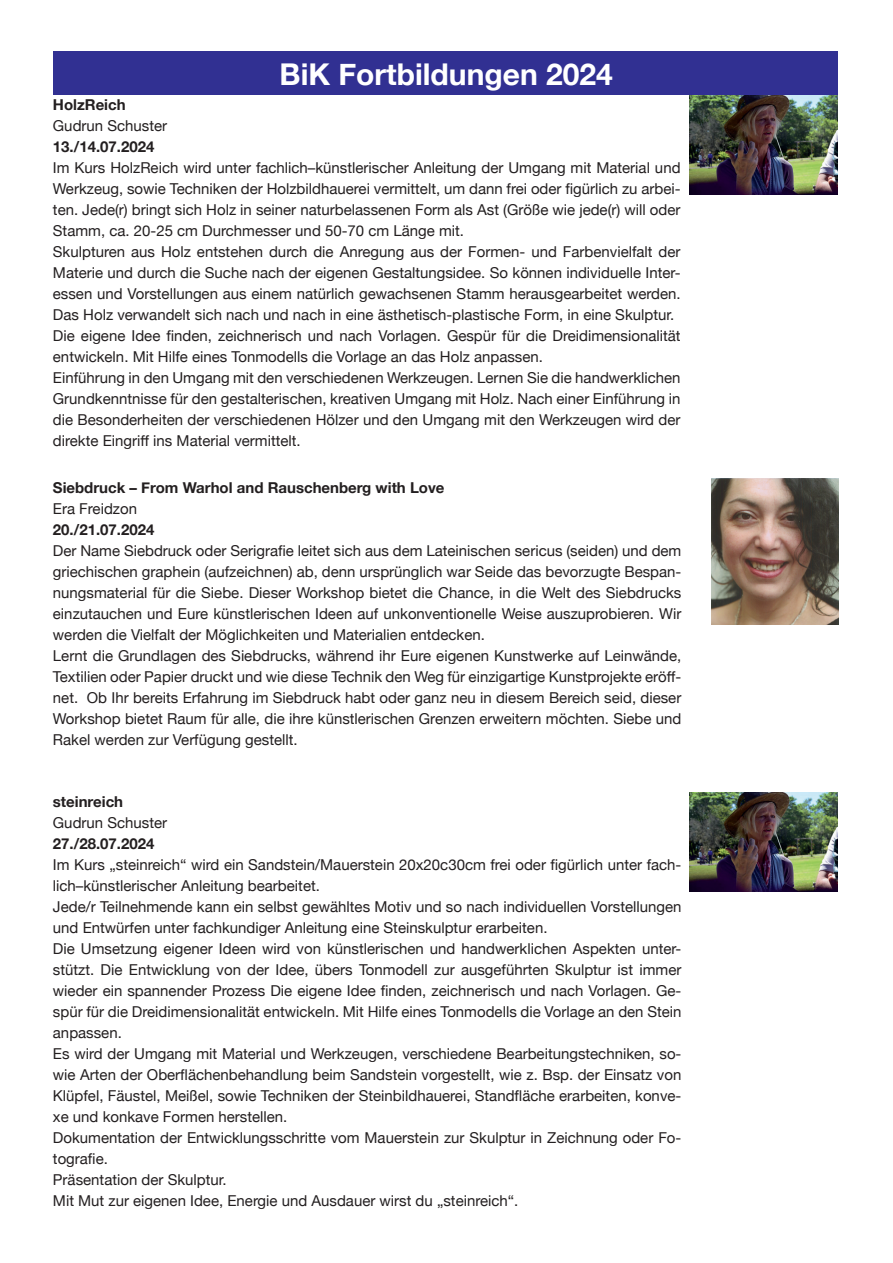
<style>
.page{position:relative;width:893px;height:1263px;background:#fff}
.page>*{position:absolute;margin:0;border:0;box-sizing:border-box;transform-origin:0 0}
.t1{font:700 30px "Helvetica Neue";color:#fff}
.t2{font:15px/21px "Helvetica Neue";color:#231f20}
.t3{font:700 15px "Helvetica Neue";color:#231f20}
</style>
<div class="page">
<img style="left:711px;top:478px;width:128px;height:147px">
<img style="left:689px;top:95px;width:149px;height:100px">
<div style="left:53px;top:51px;width:785px;height:44px;background:#313092"></div>
<img style="left:689px;top:792px;width:149px;height:100px">
<h1 class="t1" style="left:280px;top:51px;width:335px">BiK Fortbildungen 2024</h1>
<p class="t3" style="left:53px;top:93px;width:74px">HolzReich</p>
<p class="t2" style="left:53px;top:116px;width:116px">Gudrun Schuster</p>
<p class="t3" style="left:53px;top:135px;width:103px">13./14.07.2024</p>
<p class="t2" style="left:53px;top:158px;width:629px">Im Kurs HolzReich wird unter fachlich–künstlerischer Anleitung der Umgang mit Material und Werkzeug, sowie Techniken der Holzbildhauerei vermittelt, um dann frei oder figürlich zu arbei&shy;ten. Jede(r) bringt sich Holz in seiner naturbelassenen Form als Ast (Größe wie jede(r) will oder Stamm, ca. 20-25 cm Durchmesser und 50-70 cm Länge mit.<br>Skulpturen aus Holz entstehen durch die Anregung aus der Formen- und Farbenvielfalt der Materie und durch die Suche nach der eigenen Gestaltungsidee. So können individuelle Inter&shy;essen und Vorstellungen aus einem natürlich gewachsenen Stamm herausgearbeitet werden.<br>Das Holz verwandelt sich nach und nach in eine ästhetisch-plastische Form, in eine Skulptur.<br>Die eigene Idee finden, zeichnerisch und nach Vorlagen. Gespür für die Dreidimensionalität entwickeln. Mit Hilfe eines Tonmodells die Vorlage an das Holz anpassen.<br>Einführung in den Umgang mit den verschiedenen Werkzeugen. Lernen Sie die handwerklichen Grundkenntnisse für den gestalterischen, kreativen Umgang mit Holz. Nach einer Einführung in die Besonderheiten der verschiedenen Hölzer und den Umgang mit den Werkzeugen wird der direkte Eingriff ins Material vermittelt.</p>
<p class="t3" style="left:53px;top:476px;width:393px">Siebdruck – From Warhol and Rauschenberg with Love</p>
<p class="t2" style="left:53px;top:499px;width:86px">Era Freidzon</p>
<p class="t3" style="left:53px;top:518px;width:103px">20./21.07.2024</p>
<p class="t2" style="left:53px;top:541px;width:630px">Der Name Siebdruck oder Serigrafie leitet sich aus dem Lateinischen sericus (seiden) und dem griechischen graphein (aufzeichnen) ab, denn ursprünglich war Seide das bevorzugte Bespan&shy;nungsmaterial für die Siebe. Dieser Workshop bietet die Chance, in die Welt des Siebdrucks einzutauchen und Eure künstlerischen Ideen auf unkonventionelle Weise auszuprobieren. Wir werden die Vielfalt der Möglichkeiten und Materialien entdecken.<br>Lernt die Grundlagen des Siebdrucks, während ihr Eure eigenen Kunstwerke auf Leinwände, Textilien oder Papier druckt und wie diese Technik den Weg für einzigartige Kunstprojekte eröff&shy;net. Ob Ihr bereits Erfahrung im Siebdruck habt oder ganz neu in diesem Bereich seid, dieser Workshop bietet Raum für alle, die ihre künstlerischen Grenzen erweitern möchten. Siebe und Rakel werden zur Verfügung gestellt.</p>
<p class="t3" style="left:53px;top:790px;width:72px">steinreich</p>
<p class="t2" style="left:53px;top:813px;width:116px">Gudrun Schuster</p>
<p class="t3" style="left:53px;top:832px;width:103px">27./28.07.2024</p>
<p class="t2" style="left:53px;top:855px;width:630px">Im Kurs „steinreich“ wird ein Sandstein/Mauerstein 20x20c30cm frei oder figürlich unter fach&shy;lich–künstlerischer Anleitung bearbeitet.<br>Jede/r Teilnehmende kann ein selbst gewähltes Motiv und so nach individuellen Vorstellungen und Entwürfen unter fachkundiger Anleitung eine Steinskulptur erarbeiten.<br>Die Umsetzung eigener Ideen wird von künstlerischen und handwerklichen Aspekten unter&shy;stützt. Die Entwicklung von der Idee, übers Tonmodell zur ausgeführten Skulptur ist immer wieder ein spannender Prozess Die eigene Idee finden, zeichnerisch und nach Vorlagen. Ge&shy;spür für die Dreidimensionalität entwickeln. Mit Hilfe eines Tonmodells die Vorlage an den Stein anpassen.<br>Es wird der Umgang mit Material und Werkzeugen, verschiedene Bearbeitungstechniken, so&shy;wie Arten der Oberflächenbehandlung beim Sandstein vorgestellt, wie z. Bsp. der Einsatz von Klüpfel, Fäustel, Meißel, sowie Techniken der Steinbildhauerei, Standfläche erarbeiten, konve&shy;xe und konkave Formen herstellen.<br>Dokumentation der Entwicklungsschritte vom Mauerstein zur Skulptur in Zeichnung oder Fo&shy;tografie.<br>Präsentation der Skulptur.<br>Mit Mut zur eigenen Idee, Energie und Ausdauer wirst du „steinreich“.</p>
</div>
